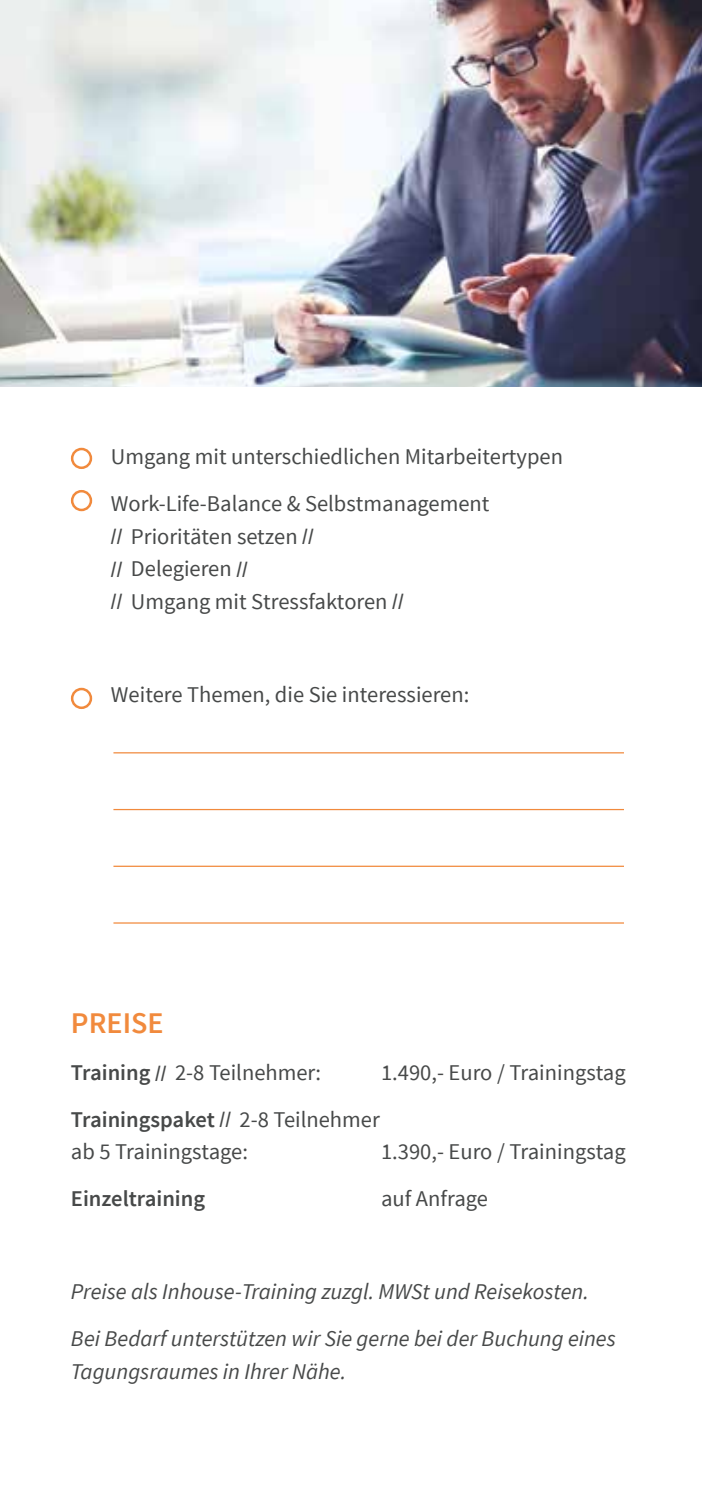
<style>
.page{position:relative;width:702px;height:1489px;background:#fff}
.page>*{position:absolute;margin:0;border:0;box-sizing:border-box;transform-origin:0 0}
.t1{font:600 30px "Source Sans Pro";color:#f18a3d}
.t2{font:22.5px/32.5px "Source Sans Pro";color:#474949}
.t3{font:italic 22.5px/46.8px "Source Sans Pro";color:#474949}
.t4{font:600 22.5px "Source Sans Pro";color:#474949}
.s1{font-weight:700;font-size:17.5px}
.s2{font-weight:600}
</style>
<div class="page">
<img style="left:0;top:0;width:702px;height:386px">
<div style="left:71px;top:448px;width:21px;height:21px;border:2px solid #f18a3d;border-radius:50%"></div>
<div style="left:71px;top:490px;width:21px;height:21px;border:2px solid #f18a3d;border-radius:50%"></div>
<div style="left:71px;top:687px;width:21px;height:22px;border:2px solid #f18a3d;border-radius:50%"></div>
<hr style="left:113px;top:752px;width:511px;height:1px;background:#f18a3d">
<hr style="left:113px;top:808px;width:511px;height:2px;background:#f18a3d">
<hr style="left:113px;top:865px;width:511px;height:1px;background:#f18a3d">
<hr style="left:113px;top:922px;width:511px;height:1px;background:#f18a3d">
<p class="t2" style="left:111px;top:434px;width:453px;line-height:46.8px">Umgang mit unterschiedlichen Mitarbeitertypen<br>Work-Life-Balance &amp; Selbstmanagement</p>
<p class="t2" style="left:111px;top:520px;width:294px"><span class="s1">//</span> Prioritäten setzen <span class="s1">//<br>//</span> Delegieren <span class="s1">//<br>//</span> Umgang mit Stressfaktoren <span class="s1">//</span></p>
<p class="t2" style="left:111px;top:678px;width:360px">Weitere Themen, die Sie interessieren:</p>
<h1 class="t1" style="left:71px;top:1004px;width:94px">PREISE</h1>
<p class="t2" style="left:71px;top:1056px;width:251px"><span class="s2">Training</span> <span class="s1">//</span> 2-8 Teilnehmer:</p>
<p class="t2" style="left:381px;top:1056px;width:246px">1.490,- Euro / Trainingstag</p>
<p class="t2" style="left:71px;top:1103px;width:310px"><span class="s2">Trainingspaket</span> <span class="s1">//</span> 2-8 Teilnehmer ab 5 Trainingstage:</p>
<p class="t2" style="left:381px;top:1135px;width:246px">1.390,- Euro / Trainingstag</p>
<p class="t4" style="left:71px;top:1184px;width:136px">Einzeltraining</p>
<p class="t2" style="left:381px;top:1182px;width:108px">auf Anfrage</p>
<p class="t3" style="left:71px;top:1268px;width:546px">Preise als Inhouse-Training zuzgl. MWSt und Reisekosten.<br>Bei Bedarf unterstützen wir Sie gerne bei der Buchung eines</p>
<p class="t3" style="left:71px;top:1347px;width:277px">Tagungsraumes in Ihrer Nähe.</p>
</div>
